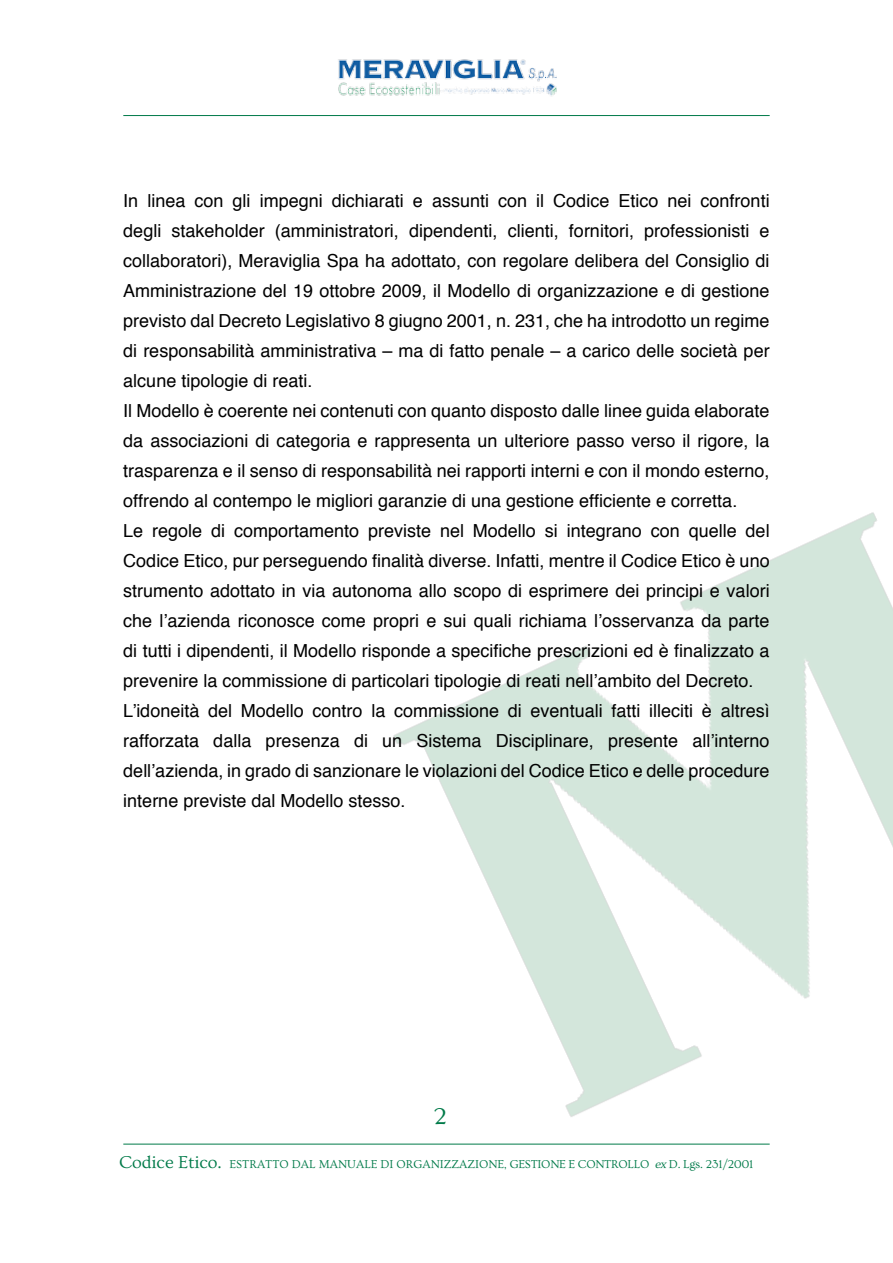
<style>
.page{position:relative;width:893px;height:1263px;background:#fff}
.page>*{position:absolute;margin:0;border:0;box-sizing:border-box;transform-origin:0 0}
.t1{font:24px "Ovo";color:#007a49}
.t2{font:18px/30px "Helvetica";color:#000}
.t3{font:12px "Ovo";color:#007a49}
.s1{font-size:18px}
.s2{font-style:italic}
</style>
<div class="page">
<img style="left:338px;top:59px;width:219px;height:37px">
<hr style="left:123px;top:115px;width:647px;height:1px;background:#007a49">
<hr style="left:123px;top:1144px;width:647px;height:1px;background:#007a49">
<img style="left:334px;top:512px;width:559px;height:633px">
<p class="t2" style="left:123px;top:186px;width:648px">In linea con gli impegni dichiarati e assunti con il Codice Etico nei confronti degli stakeholder (amministratori, dipendenti, clienti, fornitori, professionisti e collaboratori), Meraviglia Spa ha adottato, con regolare delibera del Consiglio di Amministrazione del 19 ottobre 2009, il Modello di organizzazione e di gestione previsto dal Decreto Legislativo 8 giugno 2001, n. 231, che ha introdotto un regime di responsabilità amministrativa – ma di fatto penale – a carico delle società per alcune tipologie di reati.<br>Il Modello è coerente nei contenuti con quanto disposto dalle linee guida elaborate da associazioni di categoria e rappresenta un ulteriore passo verso il rigore, la trasparenza e il senso di responsabilità nei rapporti interni e con il mondo esterno, offrendo al contempo le migliori garanzie di una gestione efficiente e corretta.<br>Le regole di comportamento previste nel Modello si integrano con quelle del Codice Etico, pur perseguendo finalità diverse. Infatti, mentre il Codice Etico è uno strumento adottato in via autonoma allo scopo di esprimere dei principi e valori che l’azienda riconosce come propri e sui quali richiama l’osservanza da parte di tutti i dipendenti, il Modello risponde a specifiche prescrizioni ed è finalizzato a prevenire la commissione di particolari tipologie di reati nell’ambito del Decreto.<br>L’idoneità del Modello contro la commissione di eventuali fatti illeciti è altresì rafforzata dalla presenza di un Sistema Disciplinare, presente all’interno dell’azienda, in grado di sanzionare le violazioni del Codice Etico e delle procedure interne previste dal Modello stesso.</p>
<h1 class="t1" style="left:434px;top:1103px;width:14px">2</h1>
<p class="t3" style="left:119px;top:1157px;width:636px"><span class="s1">CODICE ETICO.</span> ESTRATTO DAL MANUALE DI ORGANIZZAZIONE, GESTIONE E CONTROLLO <span class="s2">ex</span>D. LGS. 231/2001</p>
</div>
